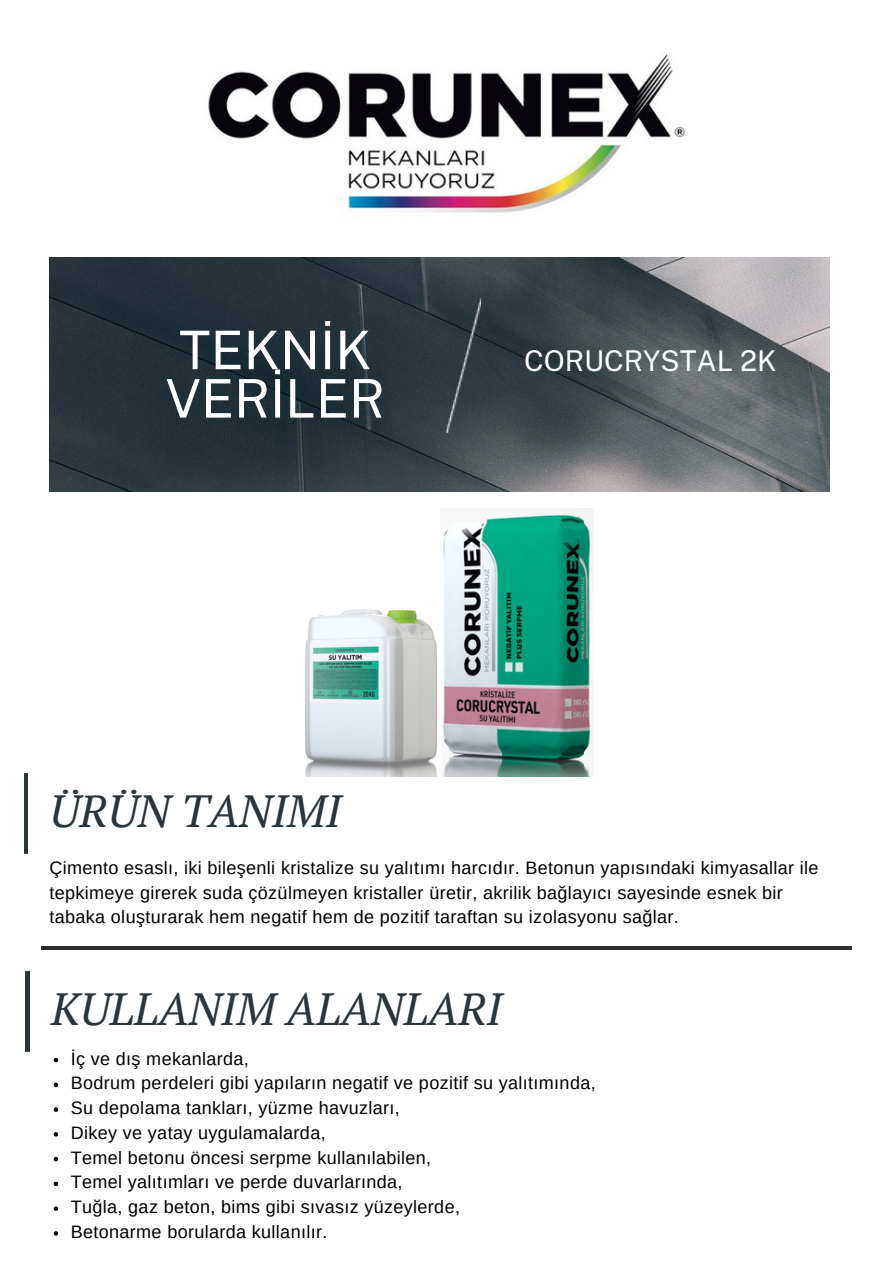
<style>
.page{position:relative;width:894px;height:1264px;background:#fff}
.page>*{position:absolute;margin:0;border:0;box-sizing:border-box;transform-origin:0 0}
.t1{font:53.25px/48.3px "Public Sans";color:#fff}
.t2{font:italic 45px "PT Serif";color:#2a353b}
.t3{font:28.5px "Public Sans";color:#fff}
.t4{font:18px/24.8px "Arimo";letter-spacing:.02em;color:#000}
</style>
<div class="page">
<img style="left:50px;top:257px;width:779px;height:234px">
<img style="left:445px;top:299px;width:35px;height:133px">
<img style="left:24px;top:772px;width:4px;height:83px">
<hr style="left:41px;top:946px;width:810px;height:3px;background:#2e2d2c">
<img style="left:208px;top:54px;width:477px;height:159px">
<img style="left:26px;top:970px;width:3px;height:83px">
<img style="left:443px;top:509px;width:150px;height:267px">
<img style="left:305px;top:609px;width:133px;height:167px">
<svg style="left:54px;top:1058px;width:4px;height:4px"></svg>
<svg style="left:54px;top:1082px;width:4px;height:5px"></svg>
<svg style="left:54px;top:1107px;width:4px;height:4px"></svg>
<svg style="left:54px;top:1132px;width:4px;height:4px"></svg>
<svg style="left:54px;top:1157px;width:4px;height:4px"></svg>
<svg style="left:54px;top:1181px;width:4px;height:5px"></svg>
<svg style="left:54px;top:1206px;width:4px;height:4px"></svg>
<svg style="left:54px;top:1231px;width:4px;height:4px"></svg>
<h2 class="t1" style="left:165px;top:326px;width:221px">TEKNİK<br>VERİLER</h2>
<p class="t3" style="left:524px;top:344px;width:254px">CORUCRYSTAL 2K</p>
<p class="t2" style="left:50px;top:779px;width:293px">ÜRÜN TANIMI</p>
<h2 class="t4" style="left:49px;top:855px;width:770px">Çimento esaslı, iki bileşenli kristalize su yalıtımı harcıdır. Betonun yapısındaki kimyasallar ile tepkimeye girerek suda çözülmeyen kristaller üretir, akrilik bağlayıcı sayesinde esnek bir tabaka oluşturarak hem negatif hem de pozitif taraftan su izolasyonu sağlar.</h2>
<p class="t2" style="left:51px;top:978px;width:452px">KULLANIM ALANLARI</p>
<p class="t4" style="left:71px;top:1046px;width:526px">İç ve dış mekanlarda,<br>Bodrum perdeleri gibi yapıların negatif ve pozitif su yalıtımında, Su depolama tankları, yüzme havuzları,<br>Dikey ve yatay uygulamalarda,<br>Temel betonu öncesi serpme kullanılabilen,<br>Temel yalıtımları ve perde duvarlarında,<br>Tuğla, gaz beton, bims gibi sıvasız yüzeylerde,<br>Betonarme borularda kullanılır.</p>
</div>
